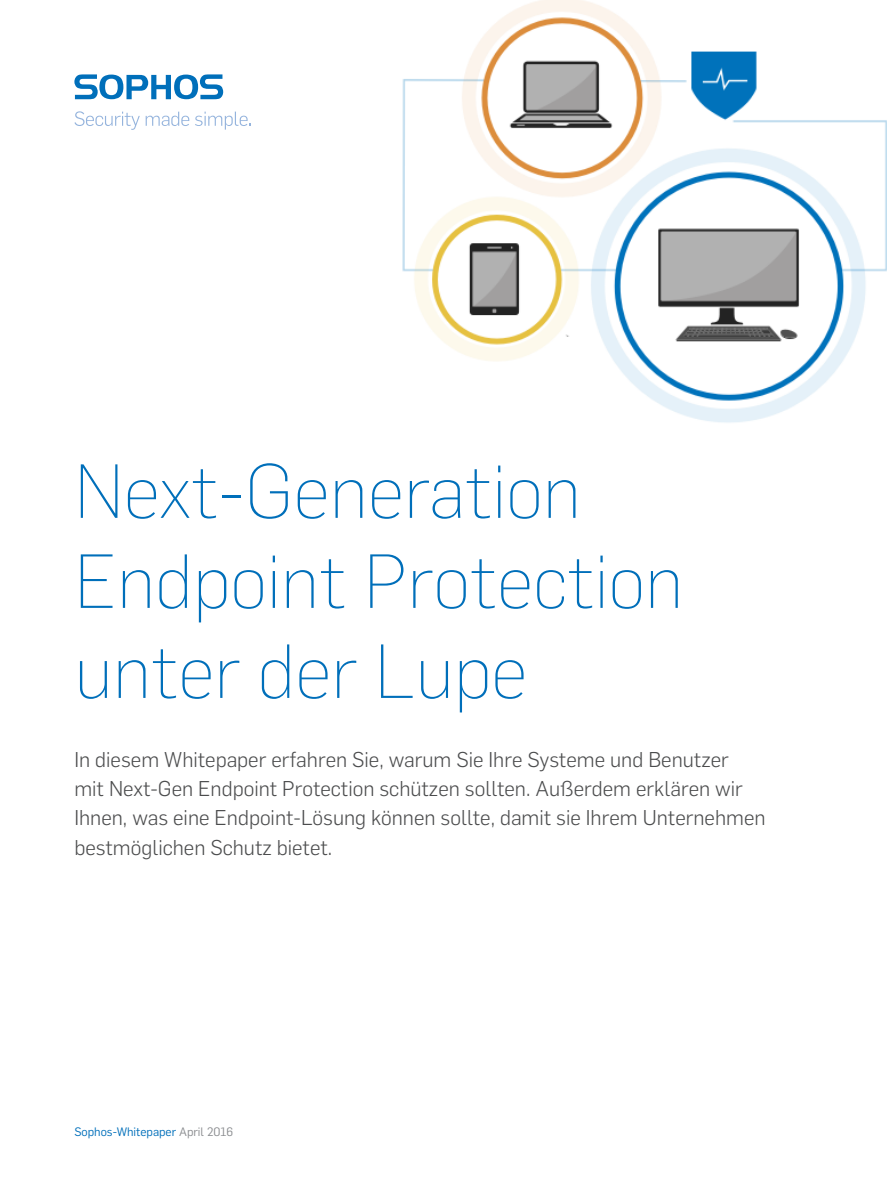
<style>
.page{position:relative;width:893px;height:1191px;background:#fff}
.page>*{position:absolute;margin:0;border:0;box-sizing:border-box;transform-origin:0 0}
.Front_Cover_Headline{font:200 75px/90px "Flama";color:#006fba}
.Front_Cover_Intro_Pa{font:300 21px/29.2px "Flama";color:#4b4c4d}
.t1{font:12px "Flama";color:#006fba}
.s1{color:#8a8c8f}
</style>
<div class="page">
<svg style="left:74px;top:111px;width:66px;height:19px"></svg>
<svg style="left:146px;top:112px;width:43px;height:14px"></svg>
<svg style="left:195px;top:112px;width:56px;height:18px"></svg>
<svg style="left:74px;top:74px;width:149px;height:25px"></svg>
<img style="left:402px;top:0;width:484px;height:423px">
<p class="Front_Cover_Headline" style="left:74px;top:443px;width:610px">Next-Generation<br>Endpoint Protection unter der Lupe</p>
<p class="Front_Cover_Intro_Pa" style="left:74px;top:743px;width:693px">In diesem Whitepaper erfahren Sie, warum Sie Ihre Systeme und Benutzer<br>mit Next-Gen Endpoint Protection schützen sollten. Außerdem erklären wir Ihnen, was eine Endpoint-Lösung können sollte, damit sie Ihrem Unternehmen bestmöglichen Schutz bietet.</p>
<p class="t1" style="left:74px;top:1123px;width:160px">Sophos-Whitepaper <span class="s1">April 2016</span></p>
</div>
